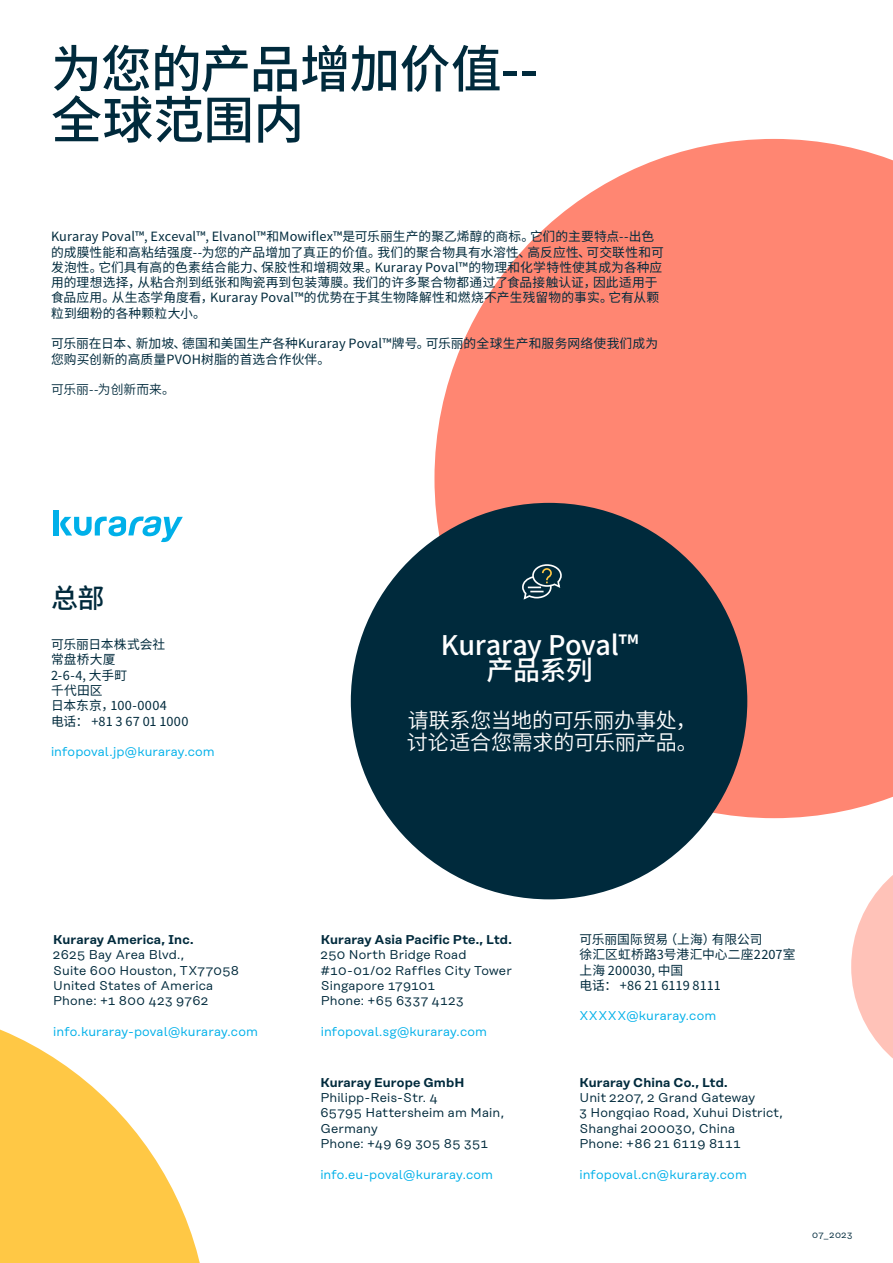
<style>
.page{position:relative;width:893px;height:1263px;background:#fff}
.page>*{position:absolute;margin:0;border:0;box-sizing:border-box;transform-origin:0 0}
.t1{font:500 51px/51px "Source Han Sans CN";letter-spacing:-.02em;color:#002a3c}
.t2{font:500 27px/25.5px "Source Han Sans CN";letter-spacing:-.015em;color:#fff;text-align:center}
.t3{font:500 27px "Source Han Sans CN";color:#002a3c}
.t4{font:21px/21.6px "Source Han Sans CN";letter-spacing:-.015em;color:#fff}
.t5{font:12.75px/15.3px "Source Han Sans CN";letter-spacing:.01em;color:#002a3c}
.t6{font:12.75px/15.3px "Rational Text";letter-spacing:.01em;color:#002a3c}
.t7{font:12.75px "Rational Text";letter-spacing:.005em;color:#00b0e9}
.t8{font:600 12.75px "Rational Text";letter-spacing:.01em;color:#002a3c}
.t9{font:12.75px "Source Han Sans CN";color:#002a3c}
.t10{font:9px "Rational Text";letter-spacing:.045em;color:#002a3c}
</style>
<div class="page">
<svg style="left:434px;top:139px;width:459px;height:679px;background:#fe9482"></svg>
<div style="left:351px;top:503px;width:396px;height:396px;background:#002a3c;border-radius:50%"></div>
<svg style="left:522px;top:564px;width:40px;height:36px"></svg>
<svg style="left:0;top:1029px;width:200px;height:234px;fill:#ffc845"></svg>
<div style="left:53px;top:510px;width:5px;height:25px;background:#00b0e9"></div>
<svg style="left:60px;top:516px;width:123px;height:26px"></svg>
<svg style="left:851px;top:875px;width:42px;height:184px"></svg>
<h1 class="t1" style="left:51px;top:44px;width:489px">为您的产品增加价值--全球范围内</h1>
<p class="t5" style="left:51px;top:229px;width:614px">Kuraray Poval™, Exceval™, Elvanol™和Mowiflex™是可乐丽生产的聚乙烯醇的商标。它们的主要特点--出色的成膜性能和高粘结强度--为您的产品增加了真正的价值。我们的聚合物具有水溶性、高反应性、可交联性和可发泡性。它们具有高的色素结合能力、保胶性和增稠效果。Kuraray Poval™的物理和化学特性使其成为各种应用的理想选择，从粘合剂到纸张和陶瓷再到包装薄膜。我们的许多聚合物都通过了食品接触认证，因此适用于食品应用。从生态学角度看，Kuraray Poval™的优势在于其生物降解性和燃烧不产生残留物的事实。它有从颗粒到细粉的各种颗粒大小。</p>
<p class="t5" style="left:51px;top:336px;width:609px">可乐丽在日本、新加坡、德国和美国生产各种Kuraray Poval™牌号。可乐丽的全球生产和服务网络使我们成为您购买创新的高质量PVOH树脂的首选合作伙伴。</p>
<p class="t9" style="left:51px;top:382px;width:126px">可乐丽--为创新而来。</p>
<h2 class="t3" style="left:51px;top:583px;width:55px">总部</h2>
<p class="t5" style="left:51px;top:637px;width:139px">可乐丽日本株式会社<br>常盘桥大厦<br>2-6-4, 大手町<br>千代田区<br>日本东京，100-0004<br>电话： +81 3 67 01 1000</p>
<p class="t7" style="left:51px;top:744px;width:165px">infopoval.jp@kuraray.com</p>
<h2 class="t2" style="left:441px;top:632px;width:199px">Kuraray Poval™产品系列</h2>
<h3 class="t4" style="left:407px;top:710px;width:293px">请联系您当地的可乐丽办事处，讨论适合您需求的可乐丽产品。</h3>
<p class="t8" style="left:53px;top:932px;width:142px">Kuraray America, Inc.</p>
<p class="t6" style="left:53px;top:947px;width:187px">2625 Bay Area Blvd.,<br>Suite 600 Houston, TX77058<br>United States of America<br>Phone: +1 800 423 9762</p>
<p class="t7" style="left:53px;top:1024px;width:206px">info.kuraray-poval@kuraray.com</p>
<p class="t8" style="left:321px;top:932px;width:193px">Kuraray Asia Pacific Pte., Ltd.</p>
<p class="t6" style="left:321px;top:947px;width:193px">250 North Bridge Road #10-01/02 Raffles City Tower<br>Singapore 179101<br>Phone: +65 6337 4123</p>
<p class="t7" style="left:321px;top:1024px;width:168px">infopoval.sg@kuraray.com</p>
<p class="t8" style="left:320px;top:1075px;width:146px">Kuraray Europe GmbH</p>
<p class="t6" style="left:320px;top:1090px;width:185px">Philipp-Reis-Str. 4<br>65795 Hattersheim am Main,<br>Germany<br>Phone: +49 69 305 85 351</p>
<p class="t7" style="left:320px;top:1167px;width:174px">info.eu-poval@kuraray.com</p>
<p class="t5" style="left:579px;top:932px;width:218px">可乐丽国际贸易（上海）有限公司<br>徐汇区虹桥路3号港汇中心二座2207室上海 200030, 中国<br>电话： +86 21 6119 8111</p>
<p class="t7" style="left:579px;top:1009px;width:138px">XXXXX@kuraray.com</p>
<p class="t8" style="left:579px;top:1075px;width:150px">Kuraray China Co., Ltd.</p>
<p class="t6" style="left:579px;top:1090px;width:205px">Unit 2207, 2 Grand Gateway<br>3 Hongqiao Road, Xuhui District,<br>Shanghai 200030, China<br>Phone: +86 21 6119 8111</p>
<p class="t7" style="left:579px;top:1167px;width:169px">infopoval.cn@kuraray.com</p>
<p class="t10" style="left:812px;top:1230px;width:42px">07_2023</p>
</div>
